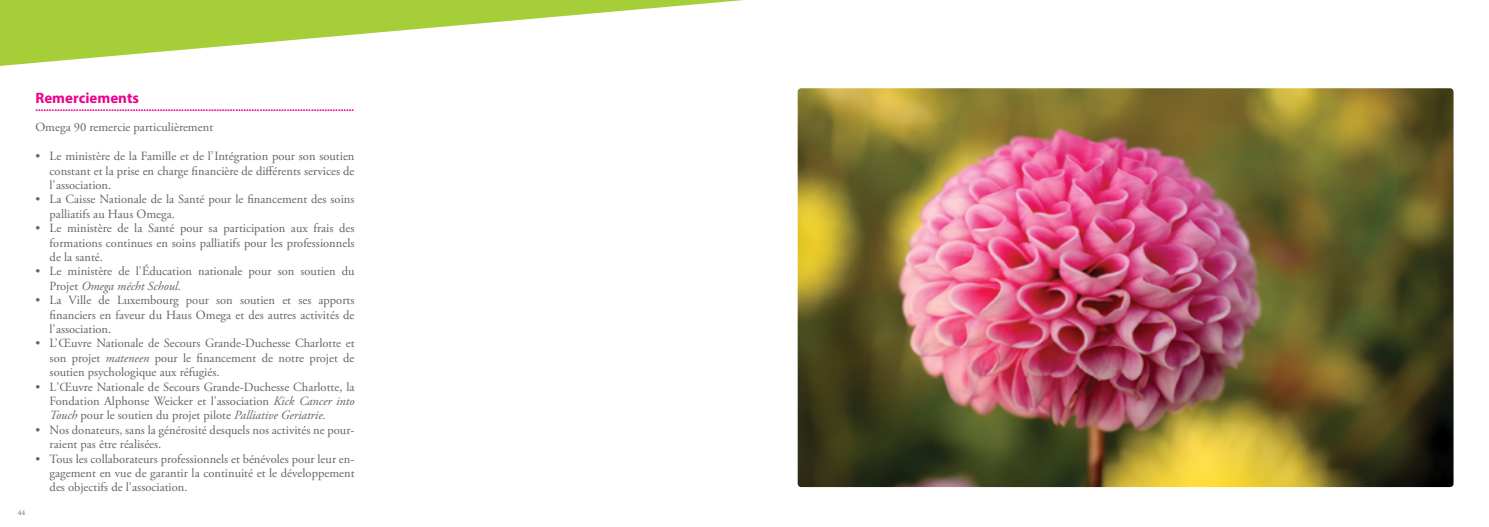
<style>
.page{position:relative;width:1489px;height:527px;background:#fff}
.page>*{position:absolute;margin:0;border:0;box-sizing:border-box;transform-origin:0 0}
.t1{font:700 15px "Myriad Pro";color:#ec008c}
.t2{font:12.5px/14.4px "Adobe Garamond Pro";color:#636466;text-align:justify}
.t3{font:700 10px "Myriad Pro";color:#ec008c}
.t4{font:7.5px "Adobe Garamond Pro";color:#636466}
.s1{font-style:italic}
</style>
<div class="page">
<svg style="left:0;top:0;width:744px;height:66px;fill:#a7ce3d"></svg>
<img style="left:797px;top:88px;width:656px;height:398px">
<p class="t4" style="left:18px;top:507px;width:9px">44</p>
<p class="t1" style="left:35px;top:88px;width:105px">Remerciements</p>
<p class="t3" style="left:35px;top:101px;width:320px">......................................................................................................................</p>
<p class="t2" style="left:35px;top:121px;width:179px">Omega 90 remercie particulièrement</p>
<p class="t2" style="left:50px;top:149px;width:306px;text-indent:-14px">• Le ministère de la Famille et de l’Intégration pour son soutien constant et la prise en charge financière de différents services de l’association.</p>
<p class="t2" style="left:50px;top:192px;width:306px;text-indent:-14px">• La Caisse Nationale de la Santé pour le financement des soins palliatifs au Haus Omega.</p>
<p class="t2" style="left:50px;top:221px;width:306px;text-indent:-14px">• Le ministère de la Santé pour sa participation aux frais des formations continues en soins palliatifs pour les professionnels de la santé.</p>
<p class="t2" style="left:50px;top:264px;width:306px;text-indent:-14px">• Le ministère de l’Éducation nationale pour son soutien du<br>Projet <span class="s1">Omega mécht Schoul.</span></p>
<p class="t2" style="left:50px;top:293px;width:306px;text-indent:-14px">• La Ville de Luxembourg pour son soutien et ses apports financiers en faveur du Haus Omega et des autres activités de l’association.</p>
<p class="t2" style="left:50px;top:336px;width:306px;text-indent:-14px">• L’Œuvre Nationale de Secours Grande-Duchesse Charlotte et son projet <span class="s1">mateneen</span> pour le financement de notre projet de soutien psychologique aux réfugiés.</p>
<p class="t2" style="left:50px;top:379px;width:306px;text-indent:-14px">• L'Œuvre Nationale de Secours Grande-Duchesse Charlotte, la Fondation Alphonse Weicker et l'association <span class="s1">Kick Cancer into Touch</span> pour le soutien du projet pilote <span class="s1">Palliative Geriatrie.</span></p>
<p class="t2" style="left:50px;top:422px;width:306px;text-indent:-14px">• Nos donateurs, sans la générosité desquels nos activités ne pour&shy;raient pas être réalisées.</p>
<p class="t2" style="left:50px;top:451px;width:306px;text-indent:-14px">• Tous les collaborateurs professionnels et bénévoles pour leur en&shy;gagement en vue de garantir la continuité et le développement des objectifs de l’association.</p>
</div>
